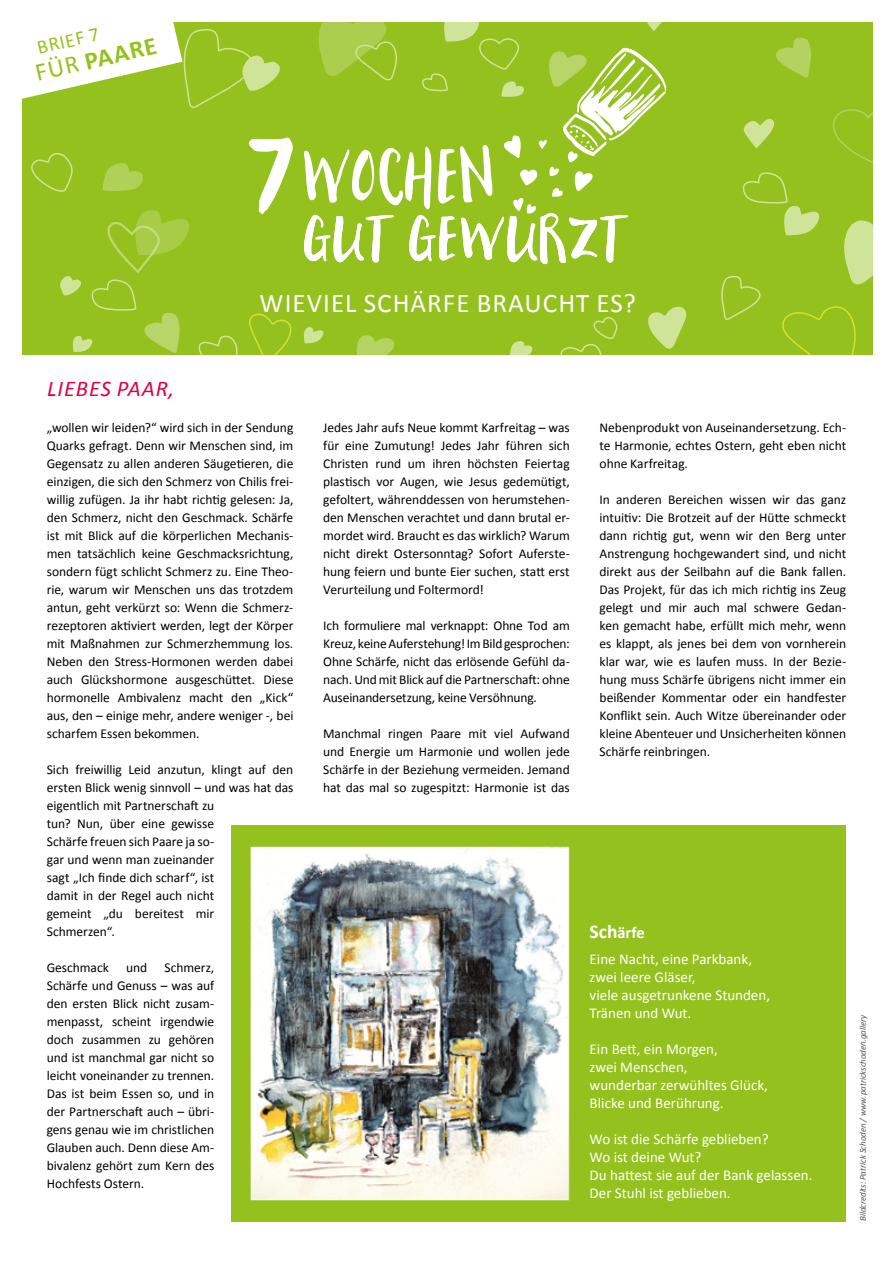
<style>
.page{position:relative;width:893px;height:1263px;background:#fff}
.page>*{position:absolute;margin:0;border:0;box-sizing:border-box;transform-origin:0 0}
.t1{font:63.9px "Botanica";color:#fff}
.t2{font:51.45px "Botanica";color:#fff;scale:1.18 1}
.t3{font:27px "Calibri";letter-spacing:.04em;color:#fff}
.t4{font:700 25.5px "Calibri";color:#95c11f}
.t5{font:italic 22.5px "Calibri";letter-spacing:.04em;color:#e40040}
.t6{font:19.8px "Calibri";color:#95c11f}
.t7{font:700 16.5px "Calibri";color:#fff}
.t8{font:15px/18px "Calibri";color:#fff}
.t9{font:13.5px/18px "Calibri";letter-spacing:-.005em;color:#000;text-align:justify}
.t10{font:italic 9px "Calibri";letter-spacing:-.01em;color:#575756}
.s1{font-weight:400}
.s2{font-size:120.6px}
.s3{font-size:19.5px}
</style>
<div class="page">
<div style="left:231px;top:825px;width:615px;height:396px;background:#95c11f"></div>
<div style="left:22px;top:22px;width:851px;height:333px;background:#95c11f"></div>
<svg style="left:844px;top:220px;width:29px;height:65px"></svg>
<svg style="left:743px;top:118px;width:32px;height:30px"></svg>
<svg style="left:303px;top:327px;width:21px;height:16px"></svg>
<svg style="left:356px;top:335px;width:39px;height:20px"></svg>
<svg style="left:833px;top:109px;width:40px;height:54px"></svg>
<svg style="left:742px;top:172px;width:77px;height:64px"></svg>
<svg style="left:776px;top:37px;width:35px;height:41px"></svg>
<svg style="left:782px;top:306px;width:74px;height:49px"></svg>
<svg style="left:249px;top:313px;width:43px;height:42px"></svg>
<svg style="left:60px;top:210px;width:178px;height:145px"></svg>
<svg style="left:509px;top:341px;width:24px;height:14px"></svg>
<svg style="left:318px;top:22px;width:79px;height:59px"></svg>
<svg style="left:722px;top:275px;width:39px;height:45px"></svg>
<svg style="left:648px;top:306px;width:39px;height:43px"></svg>
<svg style="left:560px;top:317px;width:57px;height:38px"></svg>
<svg style="left:422px;top:22px;width:244px;height:191px"></svg>
<svg style="left:22px;top:22px;width:258px;height:170px"></svg>
<img style="left:252px;top:848px;width:316px;height:351px">
<div style="left:250px;top:846px;width:320px;height:355px;border:1px solid #95c11f"></div>
<h3 class="t6" style="left:35px;top:35px;width:65px;rotate:-13deg">BRIEF 7</h3>
<h3 class="t4" style="left:32px;top:57px;width:126px;rotate:-13deg"><span class="s1">FÜR</span> PAARE</h3>
<h1 class="t1" style="left:250px;top:141px;width:246px"><span class="s2">7</span>WOCHEN</h1>
<h2 class="t2" style="left:302px;top:210px;width:273px">GUT GEWURZT</h2>
<h3 class="t3" style="left:260px;top:286px;width:378px">WIEVIEL SCHÄRFE BRAUCHT ES?</h3>
<h3 class="t5" style="left:47px;top:373px;width:128px">LIEBES PAAR,</h3>
<p class="t9" style="left:47px;top:419px;width:248px">„wollen wir leiden?“ wird sich in der Sendung Quarks gefragt. Denn wir Menschen sind, im Gegensatz zu allen anderen Säugetieren, die einzigen, die sich den Schmerz von Chilis frei&shy;willig zufügen. Ja ihr habt richtig gelesen: Ja, den Schmerz, nicht den Geschmack. Schärfe ist mit Blick auf die körperlichen Mechanis&shy;men tatsächlich keine Geschmacksrichtung, sondern fügt schlicht Schmerz zu. Eine Theo&shy;rie, warum wir Menschen uns das trotzdem antun, geht verkürzt so: Wenn die Schmerz&shy;rezeptoren aktiviert werden, legt der Körper mit Maßnahmen zur Schmerzhemmung los.<br>Neben den Stress-Hormonen werden dabei auch Glückshormone ausgeschüttet. Diese hormonelle Ambivalenz macht den „Kick“ aus, den – einige mehr, andere weniger -, bei scharfem Essen bekommen.</p>
<p class="t9" style="left:47px;top:760px;width:248px;text-align:left">Sich freiwillig Leid anzutun, klingt auf den ersten Blick wenig sinnvoll – und was hat das eigentlich mit Partnerschaft zu<br>tun? Nun, über eine gewisse<br>Schärfe freuen sich Paare ja so-<br>gar und wenn man zueinander<br>sagt „Ich finde dich scharf“, ist<br>damit in der Regel auch nicht<br>gemeint „du bereitest mir<br>Schmerzen“.</p>
<p class="t9" style="left:47px;top:958px;width:64px">Geschmack</p>
<p class="t9" style="left:126px;top:958px;width:23px">und</p>
<p class="t9" style="left:47px;top:958px;width:169px;text-indent:118px">Schmerz, Schärfe und Genuss – was auf den ersten Blick nicht zusam&shy;menpasst, scheint irgendwie doch zusammen zu gehören und ist manchmal gar nicht so leicht voneinander zu trennen.<br>Das ist beim Essen so, und in der Partnerschaft auch – übri&shy;gens genau wie im christlichen Glauben auch. Denn diese Am&shy;bivalenz gehört zum Kern des Hochfests Ostern.</p>
<p class="t9" style="left:323px;top:418px;width:248px">Jedes Jahr aufs Neue kommt Karfreitag – was für eine Zumutung! Jedes Jahr führen sich Christen rund um ihren höchsten Feiertag plastisch vor Augen, wie Jesus gedemütigt, gefoltert, währenddessen von herumstehen&shy;den Menschen verachtet und dann brutal er&shy;mordet wird. Braucht es das wirklich? Warum nicht direkt Ostersonntag? Sofort Auferste&shy;hung feiern und bunte Eier suchen, statt erst Verurteilung und Foltermord!</p>
<p class="t9" style="left:323px;top:616px;width:248px">Ich formuliere mal verknappt: Ohne Tod am Kreuz, keine Auferstehung! Im Bild gesprochen:<br>Ohne Schärfe, nicht das erlösende Gefühl da&shy;nach. Und mit Blick auf die Partnerschaft: ohne Auseinandersetzung, keine Versöhnung.</p>
<p class="t9" style="left:323px;top:724px;width:248px">Manchmal ringen Paare mit viel Aufwand und Energie um Harmonie und wollen jede Schärfe in der Beziehung vermeiden. Jemand hat das mal so zugespitzt: Harmonie ist das</p>
<p class="t9" style="left:600px;top:418px;width:248px">Nebenprodukt von Auseinandersetzung. Ech&shy;te Harmonie, echtes Ostern, geht eben nicht ohne Karfreitag.</p>
<p class="t9" style="left:600px;top:490px;width:248px">In anderen Bereichen wissen wir das ganz intuitiv: Die Brotzeit auf der Hütte schmeckt dann richtig gut, wenn wir den Berg unter Anstrengung hochgewandert sind, und nicht direkt aus der Seilbahn auf die Bank fallen.<br>Das Projekt, für das ich mich richtig ins Zeug gelegt und mir auch mal schwere Gedan&shy;ken gemacht habe, erfüllt mich mehr, wenn es klappt, als jenes bei dem von vornherein klar war, wie es laufen muss. In der Bezie&shy;hung muss Schärfe übrigens nicht immer ein beißender Kommentar oder ein handfester Konflikt sein. Auch Witze übereinander oder kleine Abenteuer und Unsicherheiten können Schärfe reinbringen.</p>
<p class="t7" style="left:590px;top:922px;width:57px"><span class="s3">Sch</span>ärfe</p>
<p class="t8" style="left:590px;top:950px;width:182px">Eine Nacht, eine Parkbank, zwei leere Gläser,<br>viele ausgetrunkene Stunden,<br>Tränen und Wut.</p>
<p class="t8" style="left:590px;top:1040px;width:180px">Ein Bett, ein Morgen,<br>zwei Menschen,<br>wunderbar zerwühltes Glück,<br>Blicke und Berührung.</p>
<p class="t8" style="left:590px;top:1130px;width:224px">Wo ist die Schärfe geblieben?<br>Wo ist deine Wut?<br>Du hattest sie auf der Bank gelassen.<br>Der Stuhl ist geblieben.</p>
<p class="t10" style="left:857px;top:1221px;width:208px;rotate:-90deg">Bildcredits: Patrick Schoden / www.patrickschoden.gallery</p>
</div>
